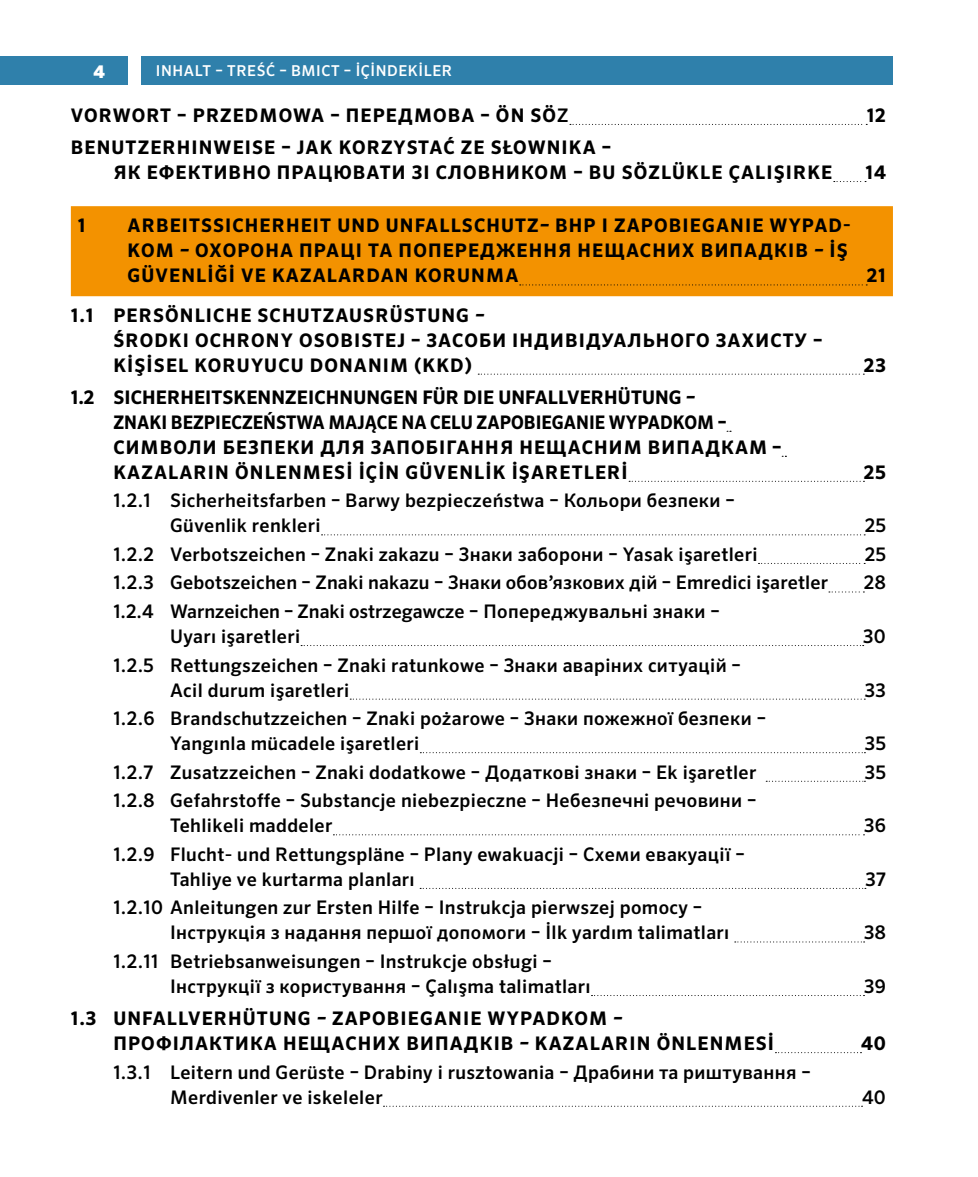
<style>
.page{position:relative;width:978px;height:1177px;background:#fff}
.page>*{position:absolute;margin:0;border:0;box-sizing:border-box;transform-origin:0 0}
.t1{font:500 18.75px/25px "Sero Pro";letter-spacing:.02em;color:#000}
.t2{font:700 18.75px/25px "Sero Pro";letter-spacing:.06em;color:#000}
.t3{font:700 18.75px/25px "Sero Pro";letter-spacing:.005em;color:#000}
.t4{font:900 17.5px "Sero Pro";color:#fff}
.t5{font:500 15px "Sero Pro";letter-spacing:.04em;color:#fff}
.s1{font-weight:500}
.s2{font-style:italic}
</style>
<div class="page">
<div style="left:0;top:57px;width:128px;height:28px;background:#2f80ab"></div>
<div style="left:142px;top:57px;width:751px;height:28px;background:#2f80ab"></div>
<svg style="left:570px;top:124px;width:297px;height:1px"></svg>
<svg style="left:834px;top:181px;width:32px;height:1px"></svg>
<div style="left:71px;top:206px;width:822px;height:90px;background:#f39200"></div>
<svg style="left:520px;top:284px;width:347px;height:1px"></svg>
<svg style="left:478px;top:373px;width:386px;height:1px"></svg>
<svg style="left:629px;top:481px;width:235px;height:1px"></svg>
<svg style="left:322px;top:534px;width:543px;height:1px"></svg>
<svg style="left:758px;top:563px;width:107px;height:1px"></svg>
<svg style="left:829px;top:591px;width:35px;height:1px"></svg>
<svg style="left:301px;top:645px;width:563px;height:1px"></svg>
<svg style="left:350px;top:698px;width:515px;height:1px"></svg>
<svg style="left:420px;top:752px;width:445px;height:1px"></svg>
<svg style="left:766px;top:780px;width:99px;height:1px"></svg>
<svg style="left:333px;top:834px;width:531px;height:1px"></svg>
<svg style="left:735px;top:941px;width:130px;height:1px"></svg>
<svg style="left:591px;top:995px;width:273px;height:1px"></svg>
<svg style="left:775px;top:1052px;width:86px;height:1px"></svg>
<svg style="left:384px;top:1105px;width:479px;height:1px"></svg>
<p class="t5" style="left:156px;top:62px;width:298px">INHALT – TREŚĆ – ВМІСТ – İÇİNDEKİLER</p>
<p class="t4" style="left:94px;top:61px;width:13px">4</p>
<p class="t2" style="left:71px;top:103px;width:499px">VORWORT – PRZEDMOWA – ПЕРЕДМОВА – ÖN SÖ<span class="s1">Z</span></p>
<p class="t2" style="left:867px;top:103px;width:21px">12</p>
<p class="t2" style="left:113px;top:135px;width:720px;text-indent:-43px">BENUTZERHINWEISE – JAK KORZYSTAĆ ZE SŁOWNIKA –<br>ЯК ЕФЕКТИВНО ПРАЦЮВАТИ ЗІ СЛОВНИКОМ – BU SÖZLÜKLE ÇALIŞIRKE</p>
<p class="t2" style="left:866px;top:160px;width:22px">14</p>
<p class="t2" style="left:78px;top:213px;width:9px">1</p>
<p class="t2" style="left:128px;top:213px;width:725px">ARBEITSSICHERHEIT UND UNFALLSCHUTZ<span class="s2">–</span> BHP I ZAPOBIEGANIE WYPAD-<br>KOM <span class="s2">–</span> ОХОРОНА ПРАЦІ ТА ПОПЕРЕДЖЕННЯ НЕЩАСНИХ ВИПАДКІВ <span class="s2">–</span> İŞ<br>GÜVENLİĞİ VE KAZALARDAN KORUNMA</p>
<p class="t2" style="left:113px;top:303px;width:711px;text-indent:-43px">1.1 PERSÖNLICHE SCHUTZAUSRÜSTUNG <span class="s2">–<br></span>ŚRODKI OCHRONY OSOBISTEJ – ЗАСОБИ ІНДИВІДУАЛЬНОГО ЗАХИСТУ –<br>KİŞİSEL KORUYUCU DONANIM (KKD)</p>
<p class="t3" style="left:113px;top:385px;width:670px;text-indent:-43px">1.2 SICHERHEITSKENNZEICHNUNGEN FÜR DIE UNFALLVERHÜTUNG <span class="s2">–<br></span>ZNAKI BEZPIECZEŃSTWA MAJĄCE NA CELU ZAPOBIEGANIE WYPADKOM – СИМВОЛИ БЕЗПЕКИ ДЛЯ ЗАПОБІГАННЯ НЕЩАСНИМ ВИПАДКАМ – KAZALARIN ÖNLENMESİ İÇİN GÜVENLİK İŞARETLERİ</p>
<p class="t1" style="left:170px;top:488px;width:566px;text-indent:-57px">1.2.1 Sicherheitsfarben – Barwy bezpieczeństwa – Кольори безпеки –<br>Güvenlik renkleri</p>
<p class="t2" style="left:867px;top:263px;width:21px">21</p>
<p class="t2" style="left:864px;top:353px;width:24px">23</p>
<p class="t2" style="left:864px;top:460px;width:23px">25</p>
<p class="t1" style="left:865px;top:513px;width:23px">25</p>
<p class="t1" style="left:113px;top:542px;width:646px">1.2.2 Verbotszeichen – Znaki zakazu – Знаки заборони – Yasak işaretleri</p>
<p class="t1" style="left:865px;top:542px;width:23px">25</p>
<p class="t1" style="left:113px;top:570px;width:716px">1.2.3 Gebotszeichen – Znaki nakazu – Знаки обов’язкових дій – Emredici işaretler</p>
<p class="t1" style="left:864px;top:570px;width:23px">28</p>
<p class="t1" style="left:170px;top:599px;width:551px;text-indent:-57px">1.2.4 Warnzeichen – Znaki ostrzegawcze – Попереджувальні знаки –<br>Uyarı işaretleri</p>
<p class="t1" style="left:863px;top:624px;width:24px">30</p>
<p class="t1" style="left:170px;top:652px;width:572px;text-indent:-57px">1.2.5 Rettungszeichen – Znaki ratunkowe – Знаки аваріних ситуацій –<br>Acil durum işaretleri</p>
<p class="t1" style="left:170px;top:706px;width:597px;text-indent:-57px">1.2.6 Brandschutzzeichen – Znaki pożarowe – Знаки пожежної безпеки –<br>Yangınla mücadele işaretleri</p>
<p class="t1" style="left:865px;top:677px;width:23px">33</p>
<p class="t1" style="left:865px;top:731px;width:22px">35</p>
<p class="t1" style="left:113px;top:759px;width:644px">1.2.7 Zusatzzeichen – Znaki dodatkowe – Додаткові знаки – Ek işaretler</p>
<p class="t1" style="left:865px;top:759px;width:22px">35</p>
<p class="t1" style="left:170px;top:788px;width:588px;text-indent:-57px">1.2.8 Gefahrstoffe – Substancje niebezpieczne – Небезпечні речовини –<br>Tehlikeli maddeler</p>
<p class="t1" style="left:864px;top:813px;width:23px">36</p>
<p class="t1" style="left:170px;top:841px;width:576px;text-indent:-57px">1.2.9 Flucht- und Rettungspläne – Plany ewakuacji – Схеми евакуації –<br>Tahliye ve kurtarma planları</p>
<p class="t1" style="left:170px;top:895px;width:561px;text-indent:-57px">1.2.10 Anleitungen zur Ersten Hilfe – Instrukcja pierwszej pomocy –<br>Інструкція з надання першої допомоги – İlk yardım talimatları</p>
<p class="t1" style="left:170px;top:948px;width:422px;text-indent:-57px">1.2.11 Betriebsanweisungen – Instrukcje obsługi –<br>Інструкції з користування – Çalışma talimatları</p>
<p class="t2" style="left:113px;top:1006px;width:662px;text-indent:-43px">1.3 UNFALLVERHÜTUNG <span class="s2">–</span> ZAPOBIEGANIE WYPADKOM <span class="s2">–<br></span>ПРОФІЛАКТИКА НЕЩАСНИХ ВИПАДКІВ <span class="s2">–</span> KAZALARIN ÖNLENMESİ</p>
<p class="t1" style="left:170px;top:1059px;width:642px;text-indent:-57px">1.3.1 Leitern und Gerüste – Drabiny i rusztowania – Драбини та риштування –<br>Merdivenler ve iskeleler</p>
<p class="t1" style="left:865px;top:866px;width:22px">37</p>
<p class="t1" style="left:864px;top:920px;width:23px">38</p>
<p class="t1" style="left:864px;top:973px;width:23px">39</p>
<p class="t2" style="left:861px;top:1031px;width:26px">40</p>
<p class="t1" style="left:862px;top:1084px;width:25px">40</p>
</div>
